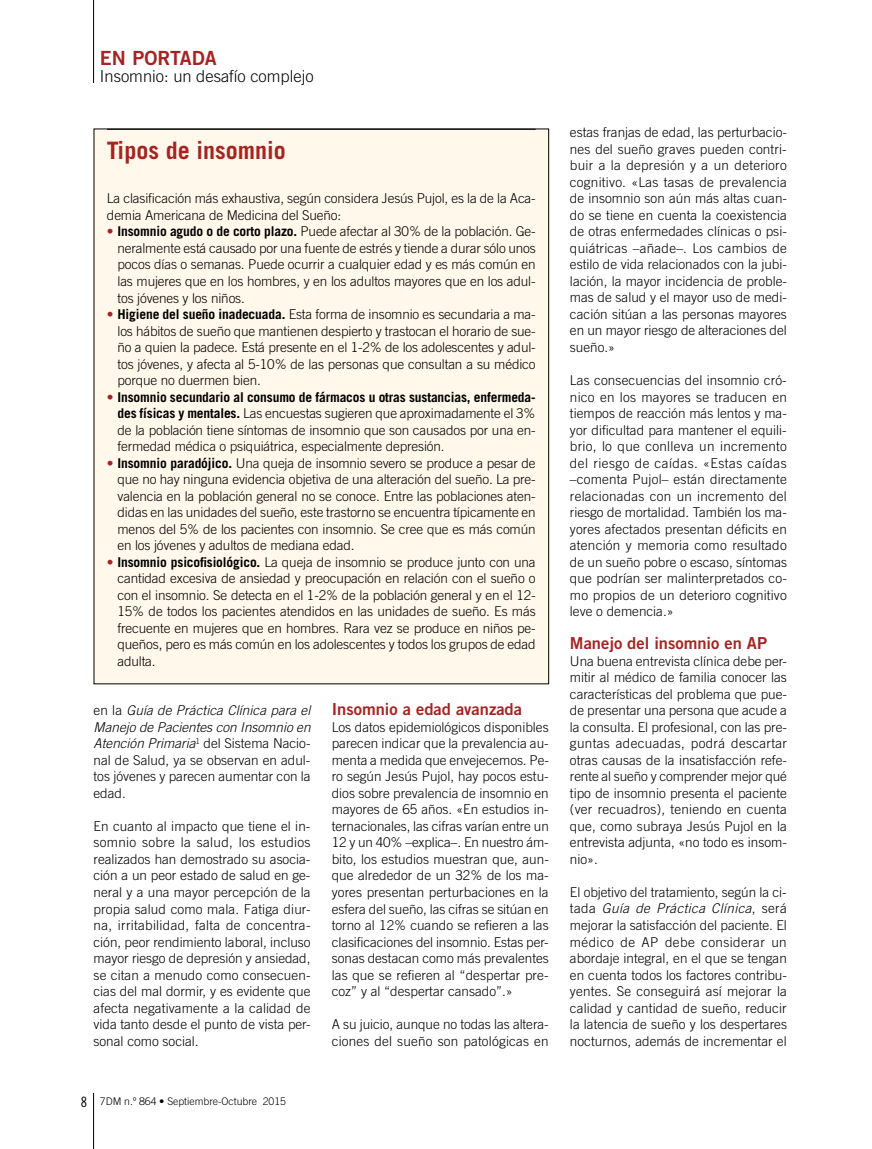
<style>
.page{position:relative;width:872px;height:1149px;background:#fff}
.page>*{position:absolute;margin:0;border:0;box-sizing:border-box;transform-origin:0 0}
.t1{font:700 24px "Trade Gothic LT Std";color:#a42422}
.t2{font:19.5px "Trade Gothic LT Std Bd 2";color:#a42422}
.t3{font:16.5px "Trade Gothic LT Std Bd 2";color:#a42422}
.t4{font:300 16.5px "Trade Gothic LT Std";color:#000}
.t5{font:300 13.5px/16.5px "Trade Gothic LT Std";letter-spacing:-.005em;color:#000;text-align:justify}
.t6{font:300 13.5px/16.5px "Trade Gothic LT Std";letter-spacing:.015em;color:#000}
.t7{font:300 10.5px "Trade Gothic LT Std";color:#000}
.s1{color:#a42422}
.s2{font-weight:700}
.s3{font-style:italic}
.s4{font-family:"Trade Gothic LT Std Cn 18";font-weight:400;font-size:14.25px}
</style>
<div class="page">
<hr style="left:93px;top:1092px;width:1px;height:56px;background:#000">
<hr style="left:93px;top:0;width:1px;height:83px;background:#000">
<div style="left:94px;top:129px;width:454px;height:554px;background:#fff8eb"></div>
<h2 class="t2" style="left:100px;top:46px;width:118px">EN PORTADA</h2>
<p class="t4" style="left:100px;top:67px;width:215px">Insomnio: un desafío complejo</p>
<h1 class="t1" style="left:107px;top:136px;width:180px">Tipos de insomnio</h1>
<p class="t5" style="left:107px;top:190px;width:430px">La clasificación más exhaustiva, según considera Jesús Pujol, es la de la Aca&shy;demia Americana de Medicina del Sueño:</p>
<p class="t5" style="left:117px;top:223px;width:420px;text-indent:-11px"><span class="s1">•</span> <span class="s2">Insomnio agudo o de corto plazo.</span> Puede afectar al 30% de la población. Ge&shy;neralmente está causado por una fuente de estrés y tiende a durar sólo unos pocos días o semanas. Puede ocurrir a cualquier edad y es más común en las mujeres que en los hombres, y en los adultos mayores que en los adul&shy;tos jóvenes y los niños.</p>
<p class="t5" style="left:117px;top:306px;width:420px;text-indent:-11px"><span class="s1">•</span> <span class="s2">Higiene del sueño inadecuada.</span> Esta forma de insomnio es secundaria a ma&shy;los hábitos de sueño que mantienen despierto y trastocan el horario de sue&shy;ño a quien la padece. Está presente en el 1-2% de los adolescentes y adul&shy;tos jóvenes, y afecta al 5-10% de las personas que consultan a su médico porque no duermen bien.</p>
<p class="t5" style="left:117px;top:388px;width:420px;text-indent:-11px"><span class="s1">•</span> <span class="s2">Insomnio secundario al consumo de fármacos u otras sustancias, enfermeda&shy;des físicas y mentales.</span> Las encuestas sugieren que aproximadamente el 3% de la población tiene síntomas de insomnio que son causados por una en&shy;fermedad médica o psiquiátrica, especialmente depresión.</p>
<p class="t5" style="left:117px;top:454px;width:420px;text-indent:-11px"><span class="s1">•</span> <span class="s2">Insomnio paradójico.</span> Una queja de insomnio severo se produce a pesar de que no hay ninguna evidencia objetiva de una alteración del sueño. La pre&shy;valencia en la población general no se conoce. Entre las poblaciones aten&shy;didas en las unidades del sueño, este trastorno se encuentra típicamente en menos del 5% de los pacientes con insomnio. Se cree que es más común en los jóvenes y adultos de mediana edad.</p>
<p class="t5" style="left:117px;top:553px;width:420px;text-indent:-11px"><span class="s1">•</span> <span class="s2">Insomnio psicofisiológico.</span> La queja de insomnio se produce junto con una cantidad excesiva de ansiedad y preocupación en relación con el sueño o con el insomnio. Se detecta en el 1-2% de la población general y en el 12- 15% de todos los pacientes atendidos en las unidades de sueño. Es más frecuente en mujeres que en hombres. Rara vez se produce en niños pe&shy;queños, pero es más común en los adolescentes y todos los grupos de edad adulta.</p>
<p class="t5" style="left:94px;top:702px;width:219px">en la <span class="s3">Guía de Práctica Clínica para el Manejo de Pacientes con Insomnio en Atención Primaria</span><sup>1</sup> del Sistema Nacio&shy;nal de Salud, ya se observan en adul&shy;tos jóvenes y parecen aumentar con la edad.</p>
<p class="t5" style="left:94px;top:817px;width:218px">En cuanto al impacto que tiene el in&shy;somnio sobre la salud, los estudios realizados han demostrado su asocia&shy;ción a un peor estado de salud en ge&shy;neral y a una mayor percepción de la propia salud como mala. Fatiga diur&shy;na, irritabilidad, falta de concentra&shy;ción, peor rendimiento laboral, incluso mayor riesgo de depresión y ansiedad, se citan a menudo como consecuen&shy;cias del mal dormir, y es evidente que afecta negativamente a la calidad de vida tanto desde el punto de vista per&shy;sonal como social.</p>
<p class="t7" style="left:81px;top:1094px;width:207px"><span class="s4">8</span> 7DM n.º 864 • Septiembre-Octubre 2015</p>
<p class="t3" style="left:332px;top:699px;width:192px">Insomnio a edad avanzada</p>
<p class="t5" style="left:332px;top:718px;width:219px">Los datos epidemiológicos disponibles parecen indicar que la prevalencia au&shy;menta a medida que envejecemos. Pe&shy;ro según Jesús Pujol, hay pocos estu&shy;dios sobre prevalencia de insomnio en mayores de 65 años. «En estudios in&shy;ternacionales, las cifras varían entre un 12 y un 40% –explica–. En nuestro ám&shy;bito, los estudios muestran que, aun&shy;que alrededor de un 32% de los ma&shy;yores presentan perturbaciones en la esfera del sueño, las cifras se sitúan en torno al 12% cuando se refieren a las clasificaciones del insomnio. Estas per&shy;sonas destacan como más prevalentes las que se refieren al “despertar pre&shy;coz” y al “despertar cansado”.»</p>
<p class="t6" style="left:332px;top:1015px;width:218px">A su juicio, aunque no todas las altera&shy;ciones del sueño son patológicas en</p>
<p class="t5" style="left:570px;top:124px;width:218px">estas franjas de edad, las perturbacio&shy;nes del sueño graves pueden contri&shy;buir a la depresión y a un deterioro cognitivo. «Las tasas de prevalencia de insomnio son aún más altas cuan&shy;do se tiene en cuenta la coexistencia de otras enfermedades clínicas o psi&shy;quiátricas –añade–. Los cambios de estilo de vida relacionados con la jubi&shy;lación, la mayor incidencia de proble&shy;mas de salud y el mayor uso de medi&shy;cación sitúan a las personas mayores en un mayor riesgo de alteraciones del sueño.»</p>
<p class="t5" style="left:570px;top:371px;width:218px">Las consecuencias del insomnio cró&shy;nico en los mayores se traducen en tiempos de reacción más lentos y ma&shy;yor dificultad para mantener el equili&shy;brio, lo que conlleva un incremento del riesgo de caídas. «Estas caídas –comenta Pujol– están directamente relacionadas con un incremento del riesgo de mortalidad. También los ma&shy;yores afectados presentan déficits en atención y memoria como resultado de un sueño pobre o escaso, síntomas que podrían ser malinterpretados co&shy;mo propios de un deterioro cognitivo leve o demencia.»</p>
<p class="t3" style="left:570px;top:633px;width:199px">Manejo del insomnio en AP</p>
<p class="t5" style="left:570px;top:652px;width:218px">Una buena entrevista clínica debe per&shy;mitir al médico de familia conocer las características del problema que pue&shy;de presentar una persona que acude a la consulta. El profesional, con las pre&shy;guntas adecuadas, podrá descartar otras causas de la insatisfacción refe&shy;rente al sueño y comprender mejor qué tipo de insomnio presenta el paciente (ver recuadros), teniendo en cuenta que, como subraya Jesús Pujol en la entrevista adjunta, «no todo es insom&shy;nio».</p>
<p class="t5" style="left:570px;top:883px;width:218px">El objetivo del tratamiento, según la ci&shy;tada <span class="s3">Guía de Práctica Clínica</span>, será mejorar la satisfacción del paciente. El médico de AP debe considerar un abordaje integral, en el que se tengan en cuenta todos los factores contribu&shy;yentes. Se conseguirá así mejorar la calidad y cantidad de sueño, reducir la latencia de sueño y los despertares nocturnos, además de incrementar el</p>
</div>
